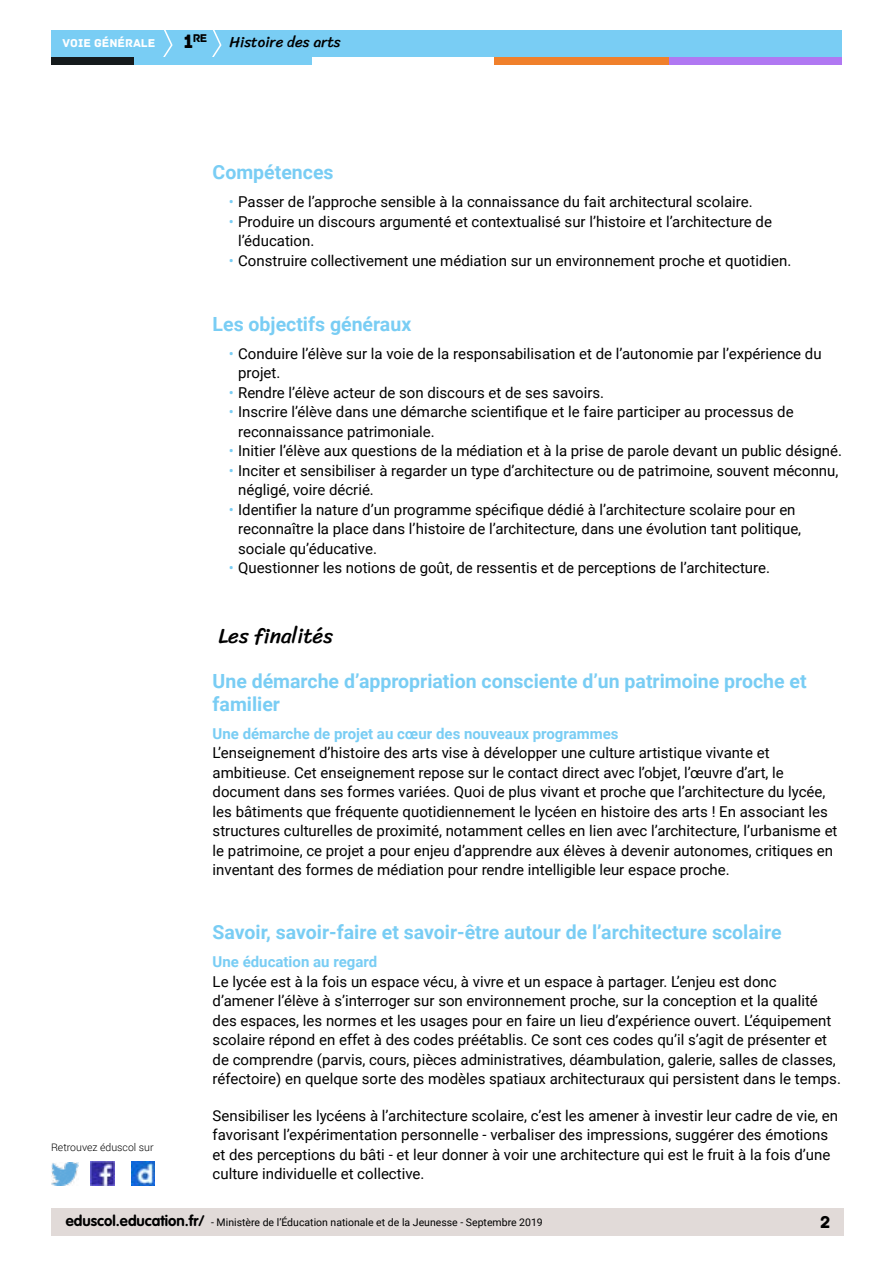
<style>
.page{position:relative;width:893px;height:1263px;background:#fff}
.page>*{position:absolute;margin:0;border:0;box-sizing:border-box;transform-origin:0 0}
.t1{font:21px "Sriracha";color:#000}
.t2{font:700 19.5px/23.4px "Roboto";color:#79cdf4}
.t3{font:18px "Archive";color:#000}
.t4{font:15px/19.5px "Roboto";color:#000}
.t5{font:700 15px "Roboto";color:#79cdf4}
.t6{font:15px "Sriracha";color:#000}
.t7{font:12px "Archive";color:#fff}
.t8{font:11.85px "Archive";color:#000}
.t9{font:10.5px "Roboto";color:#000}
.t10{font:300 10.5px "Roboto";color:#000}
.s1{font-size:20.4px}
.s2{color:#79cdf4}
.s3{font-family:"VAG Rounded Std";font-weight:700;font-size:15px}
</style>
<div class="page">
<div style="left:51px;top:30px;width:791px;height:27px;background:#79cdf4"></div>
<svg style="left:163px;top:30px;width:10px;height:27px"></svg>
<svg style="left:212px;top:30px;width:10px;height:27px"></svg>
<div style="left:133px;top:57px;width:179px;height:8px;background:#79cdf4"></div>
<div style="left:51px;top:57px;width:82px;height:8px;background:#141a1c"></div>
<div style="left:667px;top:57px;width:175px;height:8px;background:#b078f2"></div>
<div style="left:494px;top:57px;width:175px;height:8px;background:#f0802b"></div>
<div style="left:51px;top:1209px;width:792px;height:27px;background:#e1dad8"></div>
<img style="left:91px;top:1162px;width:23px;height:23px">
<img style="left:51px;top:1163px;width:28px;height:22px">
<img style="left:132px;top:1162px;width:22px;height:23px">
<p class="t8" style="left:183px;top:31px;width:25px"><span class="s1">1</span>re</p>
<p class="t7" style="left:63px;top:36px;width:94px">VOIE GÉNÉRALE</p>
<p class="t6" style="left:230px;top:33px;width:113px">Histoire des arts</p>
<h2 class="t2" style="left:213px;top:160px;width:122px">Compétences</h2>
<p class="t4" style="left:229px;top:192px;width:525px"><span class="s2">•</span> Passer de l’approche sensible à la connaissance du fait architectural scolaire.</p>
<p class="t4" style="left:238px;top:211px;width:535px;text-indent:-9px"><span class="s2">•</span> Produire un discours argumenté et contextualisé sur l’histoire et l’architecture de l’éducation.</p>
<p class="t4" style="left:229px;top:250px;width:564px"><span class="s2">•</span> Construire collectivement une médiation sur un environnement proche et quotidien.</p>
<h2 class="t2" style="left:213px;top:311px;width:200px">Les objectifs généraux</h2>
<p class="t4" style="left:238px;top:343px;width:585px;text-indent:-9px"><span class="s2">•</span> Conduire l’élève sur la voie de la responsabilisation et de l’autonomie par l’expérience du projet.</p>
<p class="t4" style="left:229px;top:382px;width:377px"><span class="s2">•</span> Rendre l’élève acteur de son discours et de ses savoirs.</p>
<p class="t4" style="left:238px;top:401px;width:557px;text-indent:-9px"><span class="s2">•</span> Inscrire l’élève dans une démarche scientifique et le faire participer au processus de reconnaissance patrimoniale.</p>
<p class="t4" style="left:229px;top:440px;width:614px"><span class="s2">•</span> Initier l’élève aux questions de la médiation et à la prise de parole devant un public désigné.</p>
<p class="t4" style="left:238px;top:460px;width:602px;text-indent:-9px"><span class="s2">•</span> Inciter et sensibiliser à regarder un type d’architecture ou de patrimoine, souvent méconnu, négligé, voire décrié.</p>
<p class="t4" style="left:238px;top:499px;width:565px;text-indent:-9px"><span class="s2">•</span> Identifier la nature d’un programme spécifique dédié à l’architecture scolaire pour en reconnaître la place dans l’histoire de l’architecture, dans une évolution tant politique, sociale qu’éducative.</p>
<p class="t4" style="left:229px;top:557px;width:543px"><span class="s2">•</span> Questionner les notions de goût, de ressentis et de perceptions de l’architecture.</p>
<p class="t10" style="left:51px;top:1140px;width:104px">Retrouvez éduscol sur</p>
<h1 class="t1" style="left:219px;top:623px;width:116px">Les finalités</h1>
<h2 class="t2" style="left:213px;top:668px;width:596px">Une démarche d’appropriation consciente d’un patrimoine proche et familier</h2>
<p class="t5" style="left:213px;top:723px;width:407px">Une démarche de projet au cœur des nouveaux programmes</p>
<p class="t4" style="left:213px;top:743px;width:626px">L’enseignement d’histoire des arts vise à développer une culture artistique vivante et ambitieuse. Cet enseignement repose sur le contact direct avec l’objet, l’œuvre d’art, le document dans ses formes variées. Quoi de plus vivant et proche que l’architecture du lycée, les bâtiments que fréquente quotidiennement le lycéen en histoire des arts ! En associant les structures culturelles de proximité, notamment celles en lien avec l’architecture, l’urbanisme et le patrimoine, ce projet a pour enjeu d’apprendre aux élèves à devenir autonomes, critiques en inventant des formes de médiation pour rendre intelligible leur espace proche.</p>
<h2 class="t2" style="left:213px;top:920px;width:570px">Savoir, savoir-faire et savoir-être autour de l’architecture scolaire</h2>
<p class="t5" style="left:213px;top:951px;width:166px">Une éducation au regard</p>
<p class="t4" style="left:213px;top:971px;width:630px">Le lycée est à la fois un espace vécu, à vivre et un espace à partager. L’enjeu est donc d’amener l’élève à s’interroger sur son environnement proche, sur la conception et la qualité des espaces, les normes et les usages pour en faire un lieu d’expérience ouvert. L’équipement scolaire répond en effet à des codes préétablis. Ce sont ces codes qu’il s’agit de présenter et de comprendre (parvis, cours, pièces administratives, déambulation, galerie, salles de classes, réfectoire) en quelque sorte des modèles spatiaux architecturaux qui persistent dans le temps.</p>
<p class="t4" style="left:213px;top:1105px;width:627px">Sensibiliser les lycéens à l’architecture scolaire, c’est les amener à investir leur cadre de vie, en favorisant l’expérimentation personnelle - verbaliser des impressions, suggérer des émotions et des perceptions du bâti - et leur donner à voir une architecture qui est le fruit à la fois d’une culture individuelle et collective.</p>
<p class="t9" style="left:66px;top:1215px;width:478px"><span class="s3">eduscol.education.fr/</span> - Ministère de l’Éducation nationale et de la Jeunesse - Septembre 2019</p>
<p class="t3" style="left:820px;top:1211px;width:12px">2</p>
</div>
